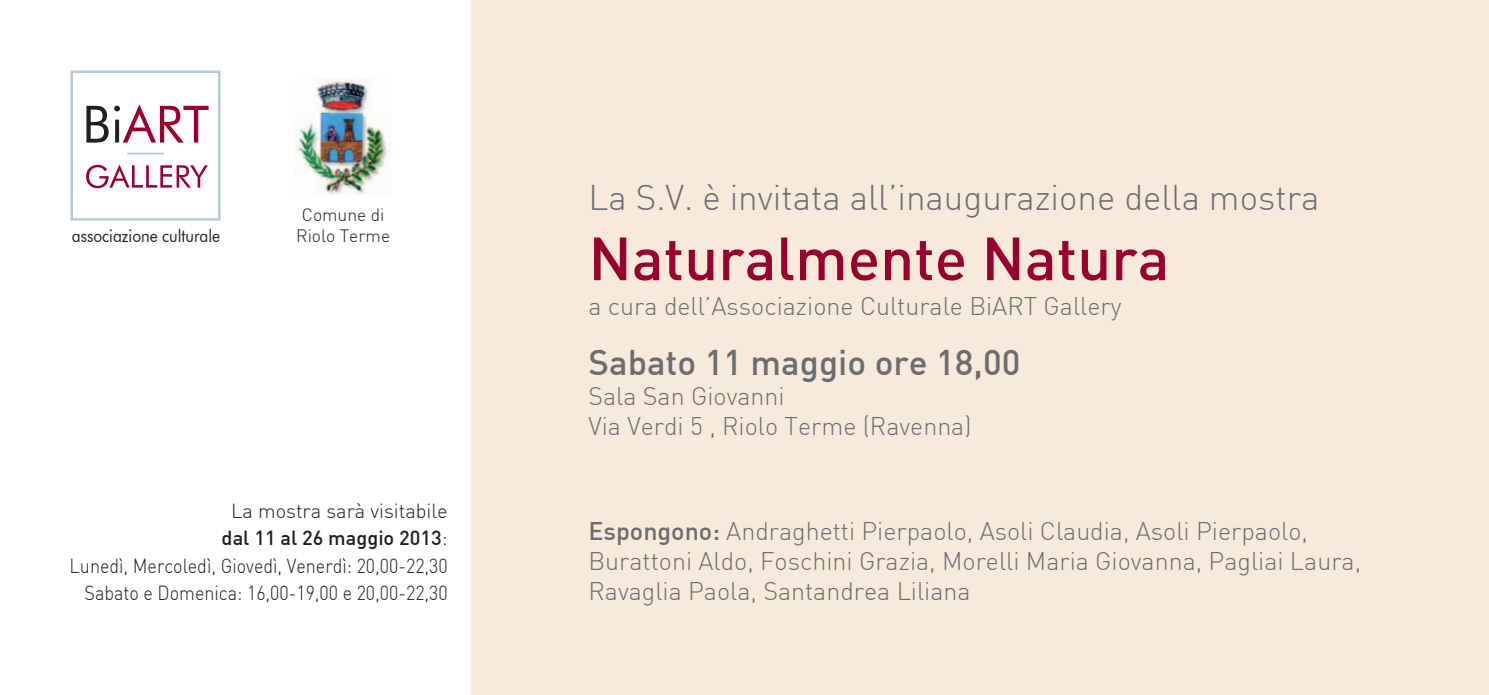
<style>
.page{position:relative;width:1489px;height:695px;background:#fff}
.page>*{position:absolute;margin:0;border:0;box-sizing:border-box;transform-origin:0 0}
.t1{font:500 60px "DIN";color:#98012d}
.t2{font:300 35px "DIN";color:#6c6d70}
.t3{font:500 35px "DIN";color:#6c6d70}
.t4{font:300 25px/30px "DIN";color:#6c6d70}
.t5{font:300 20px/27.5px "DIN";color:#231f20;text-align:right}
.t6{font:17.5px "Futura BT";color:#231f20;scale:.89 1}
.t7{font:300 17.5px/21px "DIN";color:#231f20;text-align:center}
.s1{font-weight:500}
</style>
<div class="page">
<div style="left:471px;top:0;width:1017px;height:694px;background:#f8eadb"></div>
<div style="left:70px;top:70px;width:150px;height:150px;border:2px solid #b9c8d5"></div>
<svg style="left:86px;top:164px;width:122px;height:24px"></svg>
<svg style="left:86px;top:104px;width:122px;height:38px"></svg>
<hr style="left:127px;top:153px;width:37px;height:1px;background:#b9c8d5">
<img style="left:296px;top:78px;width:94px;height:117px">
<p class="t6" style="left:72px;top:225px;width:168px">associazione culturale</p>
<p class="t7" style="left:296px;top:204px;width:95px">Comune di<br>Riolo Terme</p>
<p class="t5" style="left:70px;top:496px;width:379px">La mostra sarà visitabile<br><span class="s1">dal 11 al 26 maggio 2013</span>:<br>Lunedì, Mercoledì, Giovedì, Venerdì: 20,00-22,30<br>Sabato e Domenica: 16,00-19,00 e 20,00-22,30</p>
<h2 class="t2" style="left:588px;top:176px;width:732px">La S.V. è invitata all’inaugurazione della mostra</h2>
<h1 class="t1" style="left:588px;top:220px;width:582px">Naturalmente Natura</h1>
<p class="t4" style="left:588px;top:291px;width:534px">a cura dell’Associazione Culturale BiART Gallery</p>
<h2 class="t3" style="left:588px;top:340px;width:433px">Sabato 11 maggio ore 18,00</h2>
<p class="t4" style="left:588px;top:381px;width:384px">Sala San Giovanni<br>Via Verdi 5 , Riolo Terme (Ravenna)</p>
<p class="t4" style="left:588px;top:516px;width:774px"><span class="s1">Espongono:</span> Andraghetti Pierpaolo, Asoli Claudia, Asoli Pierpaolo,<br>Burattoni Aldo, Foschini Grazia, Morelli Maria Giovanna, Pagliai Laura,<br>Ravaglia Paola, Santandrea Liliana</p>
</div>
